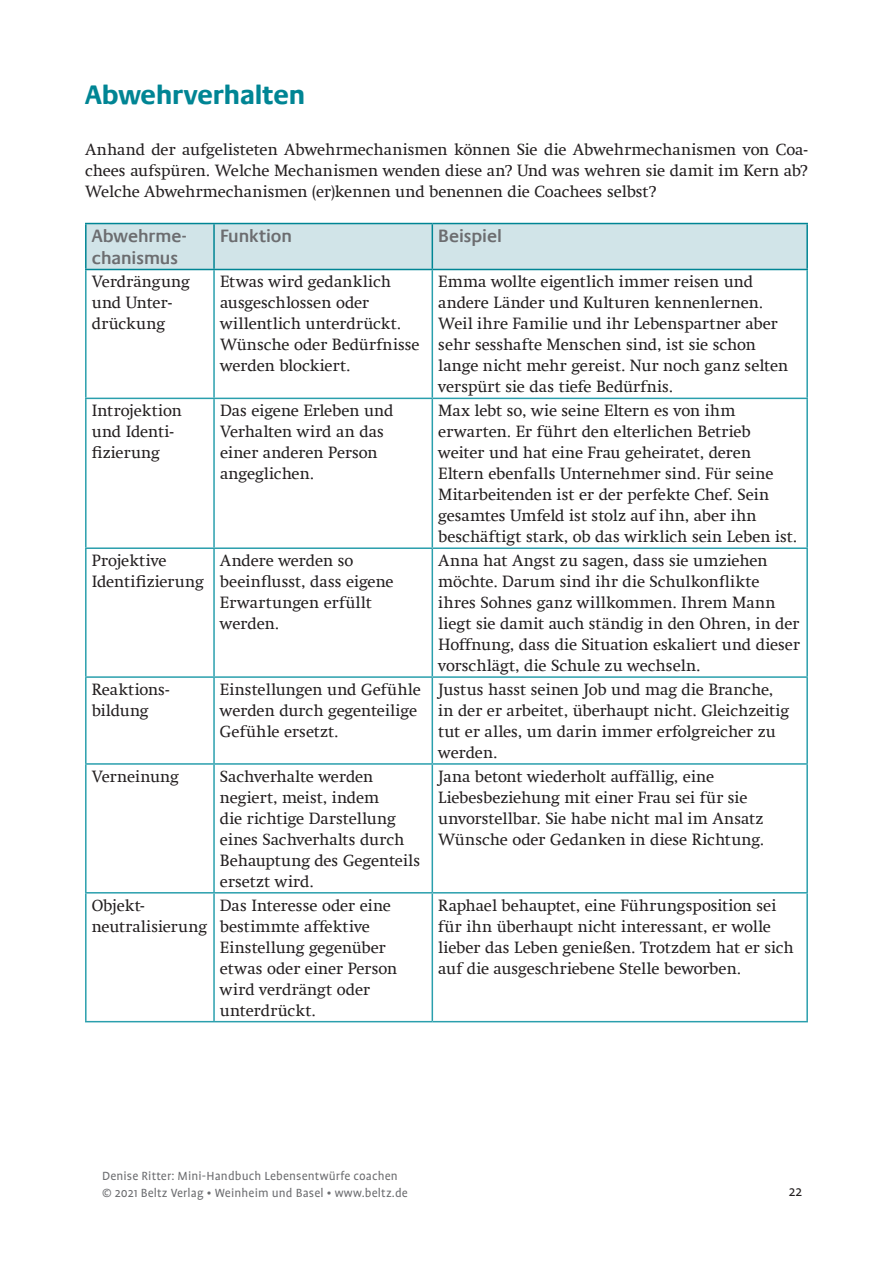
<style>
.page{position:relative;width:893px;height:1263px;background:#fff}
.page>*{position:absolute;margin:0;border:0;box-sizing:border-box;transform-origin:0 0}
.t1{font:700 27px "Praxis Com";letter-spacing:-.005em;color:#008594}
.t2{font:600 18px/21px "Praxis Com";letter-spacing:-.005em;color:#6c6d70}
.t3{font:16.5px/21px "Swift Com";color:#231f20}
.t4{font:15px "Profile OT Q angepasst";color:#231f20}
.t5{font:13.5px/16.5px "Profile OT Q angepasst";letter-spacing:.01em;color:#6c6d70}
</style>
<div class="page">
<div style="left:87px;top:224px;width:719px;height:45px;background:#d1e4e8"></div>
<hr style="left:85px;top:270px;width:2px;height:128px;background:#2a9fad">
<hr style="left:213px;top:270px;width:2px;height:128px;background:#2a9fad">
<hr style="left:432px;top:270px;width:1px;height:128px;background:#2a9fad">
<hr style="left:806px;top:270px;width:2px;height:128px;background:#2a9fad">
<hr style="left:85px;top:398px;width:129px;height:1px;background:#2a9fad">
<hr style="left:85px;top:399px;width:2px;height:148px;background:#2a9fad">
<hr style="left:214px;top:398px;width:218px;height:1px;background:#2a9fad">
<hr style="left:213px;top:399px;width:2px;height:148px;background:#2a9fad">
<hr style="left:432px;top:398px;width:376px;height:1px;background:#2a9fad">
<hr style="left:432px;top:399px;width:1px;height:148px;background:#2a9fad">
<hr style="left:806px;top:399px;width:2px;height:148px;background:#2a9fad">
<hr style="left:85px;top:547px;width:129px;height:2px;background:#2a9fad">
<hr style="left:85px;top:549px;width:2px;height:127px;background:#2a9fad">
<hr style="left:214px;top:547px;width:218px;height:2px;background:#2a9fad">
<hr style="left:213px;top:549px;width:2px;height:127px;background:#2a9fad">
<hr style="left:432px;top:547px;width:376px;height:2px;background:#2a9fad">
<hr style="left:432px;top:549px;width:1px;height:127px;background:#2a9fad">
<hr style="left:806px;top:549px;width:2px;height:127px;background:#2a9fad">
<hr style="left:85px;top:676px;width:129px;height:2px;background:#2a9fad">
<hr style="left:85px;top:678px;width:2px;height:85px;background:#2a9fad">
<hr style="left:214px;top:676px;width:218px;height:2px;background:#2a9fad">
<hr style="left:213px;top:678px;width:2px;height:85px;background:#2a9fad">
<hr style="left:432px;top:676px;width:376px;height:2px;background:#2a9fad">
<hr style="left:432px;top:678px;width:1px;height:85px;background:#2a9fad">
<hr style="left:806px;top:678px;width:2px;height:85px;background:#2a9fad">
<hr style="left:85px;top:763px;width:129px;height:2px;background:#2a9fad">
<hr style="left:85px;top:765px;width:2px;height:127px;background:#2a9fad">
<hr style="left:214px;top:763px;width:218px;height:2px;background:#2a9fad">
<hr style="left:213px;top:765px;width:2px;height:127px;background:#2a9fad">
<hr style="left:432px;top:763px;width:376px;height:2px;background:#2a9fad">
<hr style="left:432px;top:765px;width:1px;height:127px;background:#2a9fad">
<hr style="left:806px;top:765px;width:2px;height:127px;background:#2a9fad">
<hr style="left:85px;top:892px;width:129px;height:1px;background:#2a9fad">
<hr style="left:85px;top:893px;width:2px;height:128px;background:#2a9fad">
<hr style="left:214px;top:892px;width:218px;height:1px;background:#2a9fad">
<hr style="left:213px;top:893px;width:2px;height:128px;background:#2a9fad">
<hr style="left:432px;top:892px;width:376px;height:1px;background:#2a9fad">
<hr style="left:432px;top:893px;width:1px;height:128px;background:#2a9fad">
<hr style="left:806px;top:893px;width:2px;height:128px;background:#2a9fad">
<hr style="left:85px;top:1021px;width:129px;height:1px;background:#2a9fad">
<hr style="left:214px;top:1021px;width:218px;height:1px;background:#2a9fad">
<hr style="left:432px;top:1021px;width:376px;height:1px;background:#2a9fad">
<hr style="left:85px;top:223px;width:129px;height:1px;background:#008594">
<hr style="left:85px;top:224px;width:2px;height:45px;background:#008594">
<hr style="left:214px;top:223px;width:218px;height:1px;background:#008594">
<hr style="left:213px;top:224px;width:2px;height:45px;background:#008594">
<hr style="left:432px;top:223px;width:376px;height:1px;background:#008594">
<hr style="left:432px;top:224px;width:1px;height:45px;background:#008594">
<hr style="left:806px;top:224px;width:2px;height:45px;background:#008594">
<hr style="left:85px;top:269px;width:129px;height:1px;background:#008594">
<hr style="left:214px;top:269px;width:218px;height:1px;background:#008594">
<hr style="left:432px;top:269px;width:376px;height:1px;background:#008594">
<h1 class="t1" style="left:85px;top:79px;width:222px">Abwehrverhalten</h1>
<p class="t3" style="left:85px;top:139px;width:724px;text-align:justify">Anhand der aufgelisteten Abwehrmechanismen können Sie die Abwehrmechanismen von Coa&shy;chees aufspüren. Welche Mechanismen wenden diese an? Und was wehren sie damit im Kern ab?<br>Welche Abwehrmechanismen (er)kennen und benennen die Coachees selbst?</p>
<p class="t2" style="left:92px;top:226px;width:96px">Abwehrme&shy;chanismus</p>
<p class="t2" style="left:220px;top:226px;width:74px">Funktion</p>
<p class="t2" style="left:438px;top:226px;width:65px">Beispiel</p>
<p class="t3" style="left:92px;top:271px;width:100px">Verdrängung und Unter&shy;drückung</p>
<p class="t3" style="left:220px;top:271px;width:201px">Etwas wird gedanklich ausgeschlossen oder willentlich unterdrückt.<br>Wünsche oder Bedürfnisse werden blockiert.</p>
<p class="t3" style="left:438px;top:271px;width:351px">Emma wollte eigentlich immer reisen und andere Länder und Kulturen kennenlernen.<br>Weil ihre Familie und ihr Lebenspartner aber sehr sesshafte Menschen sind, ist sie schon lange nicht mehr gereist. Nur noch ganz selten verspürt sie das tiefe Bedürfnis.</p>
<p class="t3" style="left:92px;top:400px;width:92px">Introjektion und Identi&shy;fizierung</p>
<p class="t3" style="left:220px;top:400px;width:175px">Das eigene Erleben und<br>Verhalten wird an das einer anderen Person angeglichen.</p>
<p class="t3" style="left:438px;top:400px;width:361px">Max lebt so, wie seine Eltern es von ihm erwarten. Er führt den elterlichen Betrieb weiter und hat eine Frau geheiratet, deren Eltern ebenfalls Unternehmer sind. Für seine Mitarbeitenden ist er der perfekte Chef. Sein gesamtes Umfeld ist stolz auf ihn, aber ihn beschäftigt stark, ob das wirklich sein Leben ist.</p>
<p class="t3" style="left:92px;top:550px;width:114px">Projektive<br>Identifizierung</p>
<p class="t3" style="left:220px;top:550px;width:175px">Andere werden so beeinflusst, dass eigene<br>Erwartungen erfüllt werden.</p>
<p class="t3" style="left:438px;top:550px;width:363px">Anna hat Angst zu sagen, dass sie umziehen möchte. Darum sind ihr die Schulkonflikte ihres Sohnes ganz willkommen. Ihrem Mann liegt sie damit auch ständig in den Ohren, in der Hoffnung, dass die Situation eskaliert und dieser vorschlägt, die Schule zu wechseln.</p>
<p class="t3" style="left:92px;top:679px;width:79px">Reaktions&shy;bildung</p>
<p class="t3" style="left:220px;top:679px;width:202px">Einstellungen und Gefühle werden durch gegenteilige<br>Gefühle ersetzt.</p>
<p class="t3" style="left:438px;top:679px;width:352px">Justus hasst seinen Job und mag die Branche, in der er arbeitet, überhaupt nicht. Gleichzeitig tut er alles, um darin immer erfolgreicher zu werden.</p>
<p class="t3" style="left:92px;top:766px;width:89px">Verneinung</p>
<p class="t3" style="left:220px;top:766px;width:202px">Sachverhalte werden negiert, meist, indem<br>die richtige Darstellung eines Sachverhalts durch<br>Behauptung des Gegenteils ersetzt wird.</p>
<p class="t3" style="left:438px;top:766px;width:328px">Jana betont wiederholt auffällig, eine Liebesbeziehung mit einer Frau sei für sie unvorstellbar. Sie habe nicht mal im Ansatz Wünsche oder Gedanken in diese Richtung.</p>
<p class="t3" style="left:92px;top:895px;width:117px">Objekt&shy;neutralisierung</p>
<p class="t3" style="left:220px;top:895px;width:179px">Das Interesse oder eine bestimmte affektive<br>Einstellung gegenüber etwas oder einer Person wird verdrängt oder unterdrückt.</p>
<p class="t3" style="left:438px;top:895px;width:357px">Raphael behauptet, eine Führungsposition sei für ihn überhaupt nicht interessant, er wolle lieber das Leben genießen. Trotzdem hat er sich auf die ausgeschriebene Stelle beworben.</p>
<p class="t5" style="left:102px;top:1168px;width:307px">Denise Ritter: Mini-Handbuch Lebensentwürfe coachen © 2021 Beltz Verlag • Weinheim und Basel • www.beltz.de</p>
<p class="t4" style="left:789px;top:1184px;width:15px">22</p>
</div>
